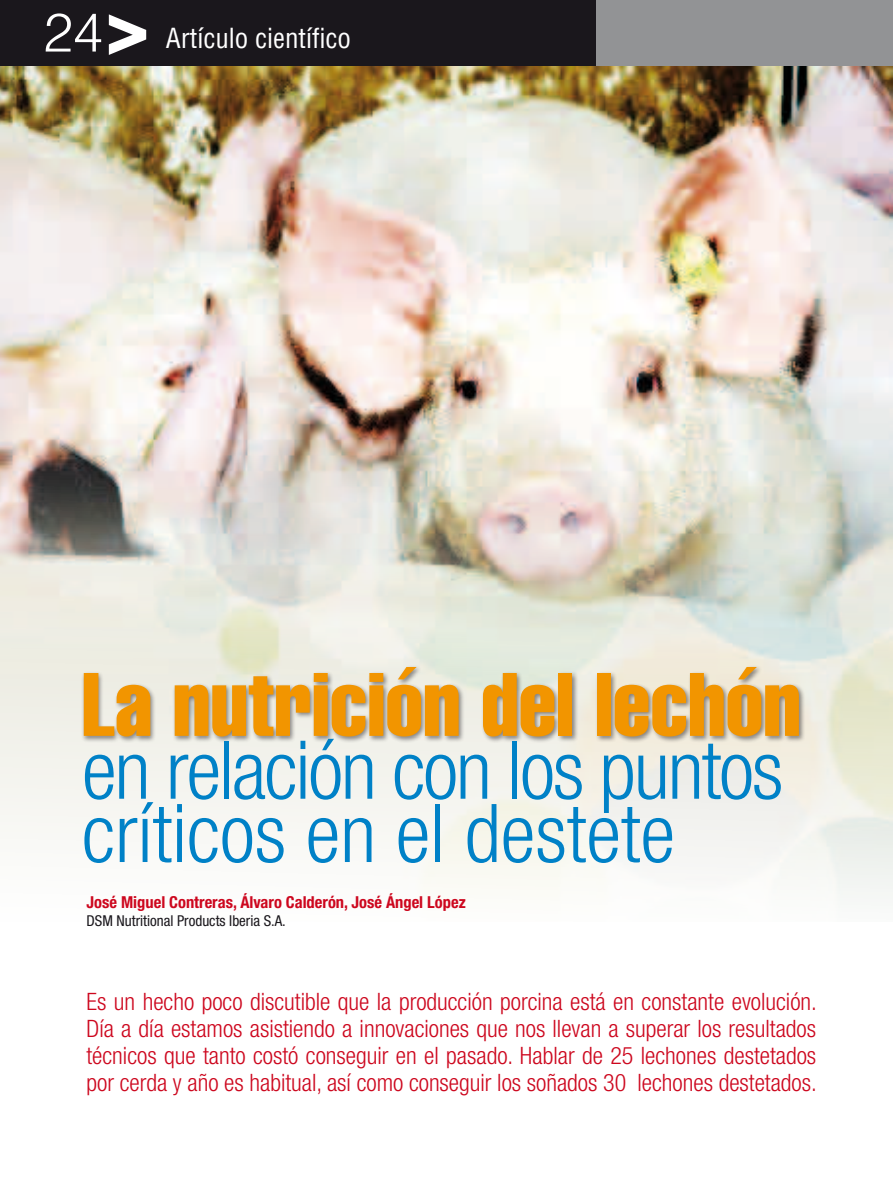
<style>
.page{position:relative;width:893px;height:1191px;background:#fff}
.page>*{position:absolute;margin:0;border:0;box-sizing:border-box;transform-origin:0 0}
.t1{font:extra-condensed 88.35px "Helvetica";color:#f29500}
.t2{font:700 86.55px "Helvetica";color:#fff}
.t3{font:300 condensed 81.15px/63.3px "Helvetica Neue LT Std";letter-spacing:-.025em;color:#0081c7}
.t4{font:300 54px "Helvetica";color:#fff}
.t5{font:condensed 27px "Helvetica";color:#fff}
.t6{font:300 condensed 24px/27px "Helvetica Neue";color:#cd071e;text-align:justify}
.t7{font:700 condensed 16.5px "Helvetica Neue LT Std";color:#cd071e}
.t8{font:condensed 15px "Helvetica Neue LT Std";color:#1a171c}
</style>
<div class="page">
<div style="left:0;top:0;width:601px;height:66px;background:#1a171c"></div>
<div style="left:597px;top:0;width:296px;height:66px;background:#929395"></div>
<hr style="left:892px;top:0;width:1px;height:66px;background:#a1cfa6">
<img style="left:0;top:66px;width:893px;height:830px">
<div style="left:81px;top:665px;width:724px;height:78px;background:#1a171c;opacity:.5"></div>
<h3 class="t4" style="left:43px;top:-1px;width:62px">24</h3>
<h2 class="t2" style="left:184px;top:9px;width:52px;rotate:90deg">^</h2>
<p class="t5" style="left:166px;top:21px;width:187px">Artículo científico</p>
<h1 class="t1" style="left:82px;top:648px;width:720px">La nutrición del lechón</h1>
<h3 class="t3" style="left:82px;top:737px;width:703px">en relación con los puntos críticos en el destete</h3>
<p class="t7" style="left:87px;top:892px;width:381px">José Miguel Contreras, Álvaro Calderón, José Ángel López</p>
<p class="t8" style="left:87px;top:911px;width:201px">DSM Nutritional Products Iberia S.A.</p>
<p class="t6" style="left:87px;top:988px;width:732px">Es un hecho poco discutible que la producción porcina está en constante evolución.<br>Día a día estamos asistiendo a innovaciones que nos llevan a superar los resultados técnicos que tanto costó conseguir en el pasado. Hablar de 25 lechones destetados por cerda y año es habitual, así como conseguir los soñados 30 lechones destetados.</p>
</div>
